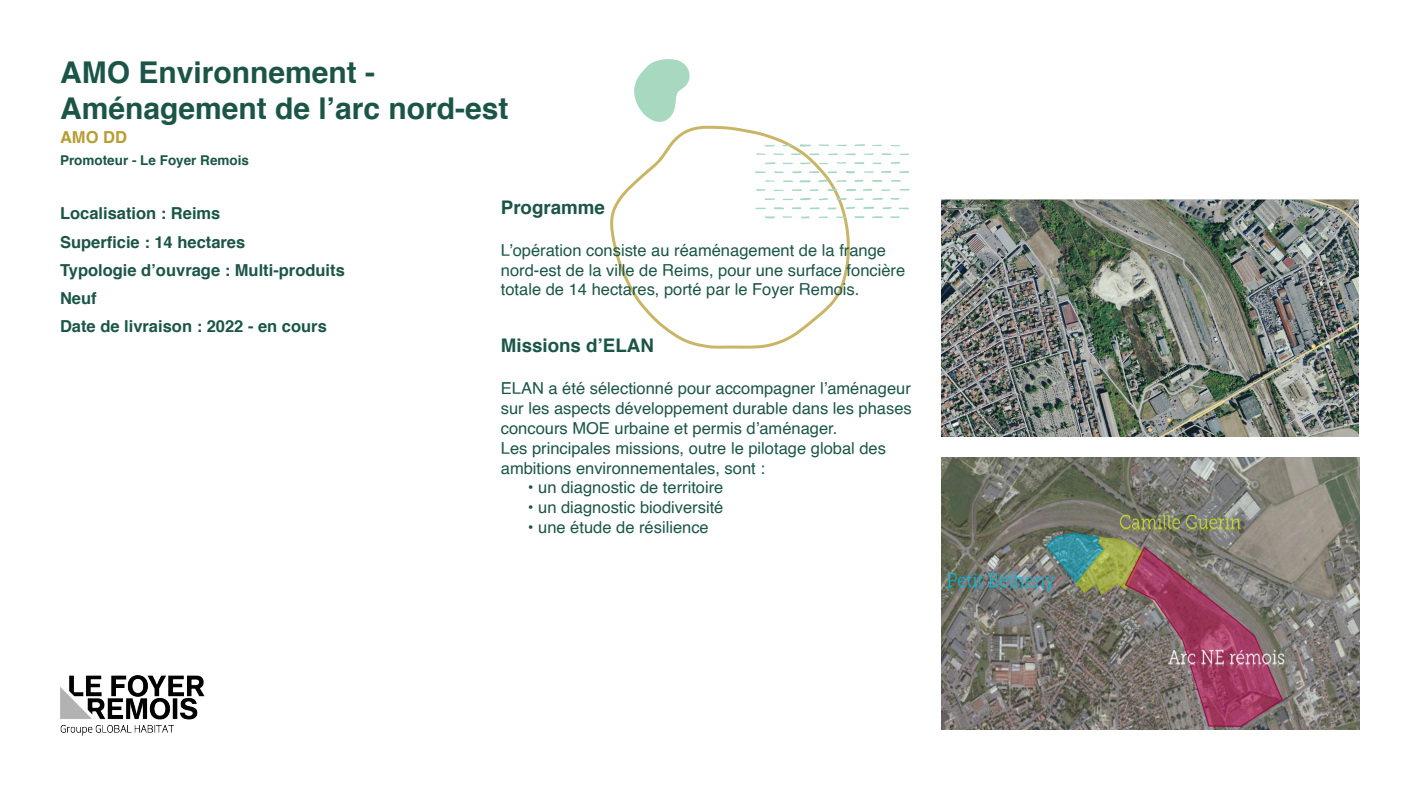
<style>
.page{position:relative;width:1420px;height:796px;background:#fff}
.page>*{position:absolute;margin:0;border:0;box-sizing:border-box;transform-origin:0 0}
.t1{font:700 30px/36px "Helvetica";color:#1b5548}
.t2{font:700 18.75px "Helvetica";color:#1b5548}
.t3{font:16.5px/19.8px "Helvetica";color:#1b5548}
.t4{font:700 16.5px "Helvetica";color:#1b5548}
.t5{font:700 16.5px "Helvetica";color:#b89d33}
.t6{font:700 13.5px "Helvetica";color:#1b5548}
</style>
<div class="page">
<svg style="left:634px;top:59px;width:55px;height:61px"></svg>
<svg style="left:610px;top:120px;width:241px;height:229px"></svg>
<svg style="left:828px;top:153px;width:10px;height:2px"></svg>
<svg style="left:845px;top:153px;width:11px;height:2px"></svg>
<svg style="left:837px;top:162px;width:9px;height:2px"></svg>
<svg style="left:854px;top:162px;width:10px;height:2px"></svg>
<svg style="left:819px;top:144px;width:10px;height:2px"></svg>
<svg style="left:854px;top:144px;width:11px;height:2px"></svg>
<svg style="left:864px;top:153px;width:9px;height:2px"></svg>
<svg style="left:809px;top:153px;width:10px;height:2px"></svg>
<svg style="left:872px;top:162px;width:9px;height:2px"></svg>
<svg style="left:882px;top:153px;width:10px;height:2px"></svg>
<svg style="left:809px;top:171px;width:10px;height:2px"></svg>
<svg style="left:828px;top:171px;width:9px;height:2px"></svg>
<svg style="left:846px;top:171px;width:9px;height:2px"></svg>
<svg style="left:864px;top:171px;width:10px;height:2px"></svg>
<svg style="left:881px;top:171px;width:10px;height:2px"></svg>
<svg style="left:818px;top:180px;width:10px;height:2px"></svg>
<svg style="left:836px;top:180px;width:10px;height:2px"></svg>
<svg style="left:854px;top:180px;width:9px;height:2px"></svg>
<svg style="left:872px;top:180px;width:10px;height:2px"></svg>
<svg style="left:809px;top:189px;width:9px;height:2px"></svg>
<svg style="left:827px;top:189px;width:10px;height:2px"></svg>
<svg style="left:846px;top:189px;width:10px;height:2px"></svg>
<svg style="left:863px;top:189px;width:9px;height:2px"></svg>
<svg style="left:881px;top:189px;width:9px;height:2px"></svg>
<svg style="left:819px;top:198px;width:9px;height:2px"></svg>
<svg style="left:836px;top:198px;width:10px;height:2px"></svg>
<svg style="left:854px;top:198px;width:9px;height:2px"></svg>
<svg style="left:872px;top:198px;width:11px;height:2px"></svg>
<svg style="left:810px;top:207px;width:9px;height:2px"></svg>
<svg style="left:827px;top:207px;width:9px;height:2px"></svg>
<svg style="left:845px;top:207px;width:10px;height:2px"></svg>
<svg style="left:863px;top:207px;width:11px;height:2px"></svg>
<svg style="left:882px;top:207px;width:9px;height:2px"></svg>
<svg style="left:800px;top:144px;width:11px;height:3px"></svg>
<svg style="left:800px;top:162px;width:11px;height:2px"></svg>
<svg style="left:800px;top:180px;width:10px;height:2px"></svg>
<svg style="left:800px;top:198px;width:11px;height:2px"></svg>
<svg style="left:791px;top:153px;width:10px;height:2px"></svg>
<svg style="left:792px;top:171px;width:9px;height:2px"></svg>
<svg style="left:792px;top:189px;width:10px;height:2px"></svg>
<svg style="left:792px;top:207px;width:9px;height:2px"></svg>
<svg style="left:801px;top:216px;width:8px;height:2px"></svg>
<svg style="left:818px;top:216px;width:10px;height:2px"></svg>
<svg style="left:836px;top:216px;width:10px;height:2px"></svg>
<svg style="left:854px;top:216px;width:10px;height:2px"></svg>
<svg style="left:872px;top:216px;width:11px;height:2px"></svg>
<svg style="left:891px;top:162px;width:9px;height:2px"></svg>
<svg style="left:891px;top:180px;width:10px;height:2px"></svg>
<svg style="left:890px;top:198px;width:9px;height:2px"></svg>
<svg style="left:890px;top:216px;width:9px;height:2px"></svg>
<svg style="left:899px;top:153px;width:10px;height:2px"></svg>
<svg style="left:899px;top:171px;width:10px;height:2px"></svg>
<svg style="left:899px;top:189px;width:10px;height:2px"></svg>
<svg style="left:783px;top:180px;width:10px;height:2px"></svg>
<svg style="left:782px;top:216px;width:10px;height:2px"></svg>
<svg style="left:773px;top:153px;width:11px;height:2px"></svg>
<svg style="left:774px;top:171px;width:10px;height:2px"></svg>
<svg style="left:774px;top:207px;width:10px;height:2px"></svg>
<svg style="left:765px;top:145px;width:10px;height:2px"></svg>
<svg style="left:765px;top:162px;width:10px;height:2px"></svg>
<svg style="left:765px;top:180px;width:10px;height:2px"></svg>
<svg style="left:765px;top:198px;width:10px;height:2px"></svg>
<svg style="left:765px;top:216px;width:10px;height:2px"></svg>
<svg style="left:756px;top:153px;width:9px;height:2px"></svg>
<svg style="left:755px;top:171px;width:11px;height:2px"></svg>
<svg style="left:756px;top:189px;width:9px;height:2px"></svg>
<img style="left:942px;top:457px;width:418px;height:272px">
<img style="left:941px;top:199px;width:417px;height:237px">
<img style="left:60px;top:676px;width:144px;height:60px">
<p class="t1" style="left:60px;top:54px;width:450px">AMO Environnement -<br>Aménagement de l’arc nord-est</p>
<p class="t5" style="left:60px;top:124px;width:68px">AMO DD</p>
<p class="t6" style="left:60px;top:149px;width:191px">Promoteur - Le Foyer Remois</p>
<p class="t4" style="left:60px;top:200px;width:162px">Localisation : Reims</p>
<p class="t4" style="left:60px;top:228px;width:187px">Superficie : 14 hectares</p>
<p class="t4" style="left:60px;top:257px;width:286px">Typologie d’ouvrage : Multi-produits</p>
<p class="t4" style="left:60px;top:285px;width:38px">Neuf</p>
<p class="t4" style="left:60px;top:313px;width:268px">Date de livraison : 2022 - en cours</p>
<p class="t2" style="left:501px;top:192px;width:106px">Programme</p>
<p class="t3" style="left:501px;top:241px;width:406px">L’opération consiste au réaménagement de la frange nord-est de la ville de Reims, pour une surface foncière totale de 14 hectares, porté par le Foyer Remois.</p>
<p class="t2" style="left:501px;top:330px;width:155px">Missions d’ELAN</p>
<p class="t3" style="left:501px;top:379px;width:412px;text-align:justify">ELAN a été sélectionné pour accompagner l’aménageur sur les aspects développement durable dans les phases concours MOE urbaine et permis d’aménager.</p>
<p class="t3" style="left:501px;top:438px;width:387px">Les principales missions, outre le pilotage global des ambitions environnementales, sont :</p>
<p class="t3" style="left:528px;top:478px;width:197px">• un diagnostic de territoire</p>
<p class="t3" style="left:528px;top:498px;width:197px">• un diagnostic biodiversité</p>
<p class="t3" style="left:528px;top:518px;width:182px">• une étude de résilience</p>
</div>
